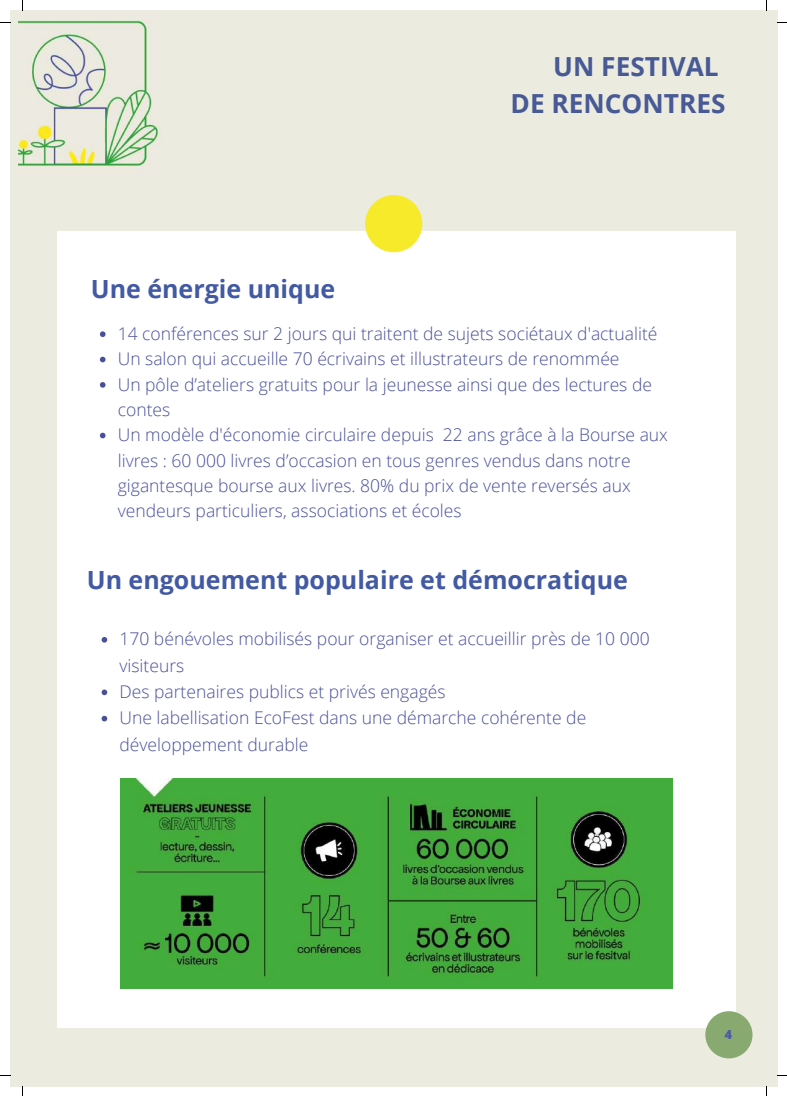
<style>
.page{position:relative;width:787px;height:1096px;background:#fff}
.page>*{position:absolute;margin:0;border:0;box-sizing:border-box;transform-origin:0 0}
.t1{font:700 26.25px/36.6px "Open Sans";color:#485a96;text-align:right}
.t2{font:700 25px "Open Sans";color:#4259a4}
.t3{font:300 17.5px/25.4px "Open Sans";color:#49509b}
.t4{font:800 12.5px "Open Sans";color:#4d59a7}
</style>
<div class="page">
<div style="left:10px;top:10px;width:767px;height:1076px;background:#ebebdf"></div>
<img style="left:18px;top:10px;width:144px;height:162px">
<div style="left:57px;top:231px;width:678px;height:796px;background:#fff"></div>
<svg style="left:365px;top:195px;width:57px;height:57px"></svg>
<img style="left:120px;top:778px;width:553px;height:210px">
<svg style="left:100px;top:331px;width:6px;height:6px"></svg>
<svg style="left:100px;top:357px;width:6px;height:5px"></svg>
<svg style="left:100px;top:382px;width:6px;height:5px"></svg>
<svg style="left:100px;top:432px;width:6px;height:6px"></svg>
<svg style="left:102px;top:637px;width:5px;height:5px"></svg>
<svg style="left:102px;top:689px;width:5px;height:6px"></svg>
<svg style="left:102px;top:715px;width:5px;height:6px"></svg>
<div style="left:705px;top:1011px;width:47px;height:47px;background:#88aa70;border-radius:50%"></div>
<h2 class="t2" style="left:91px;top:271px;width:246px">Une énergie unique</h2>
<h1 class="t1" style="left:511px;top:48px;width:216px">UN FESTIVAL<br>DE RENCONTRES</h1>
<p class="t3" style="left:118px;top:320px;width:552px">14 conférences sur 2 jours qui traitent de sujets sociétaux d'actualité Un salon qui accueille 70 écrivains et illustrateurs de renommée<br>Un pôle d’ateliers gratuits pour la jeunesse ainsi que des lectures de contes<br>Un modèle d'économie circulaire depuis 22 ans grâce à la Bourse aux livres : 60 000 livres d’occasion en tous genres vendus dans notre gigantesque bourse aux livres. 80% du prix de vente reversés aux vendeurs particuliers, associations et écoles</p>
<h2 class="t2" style="left:87px;top:562px;width:542px">Un engouement populaire et démocratique</h2>
<p class="t3" style="left:119px;top:625px;width:532px;line-height:26.2px">170 bénévoles mobilisés pour organiser et accueillir près de 10 000 visiteurs<br>Des partenaires publics et privés engagés<br>Une labellisation EcoFest dans une démarche cohérente de développement durable</p>
<p class="t4" style="left:725px;top:1026px;width:9px">4</p>
</div>
